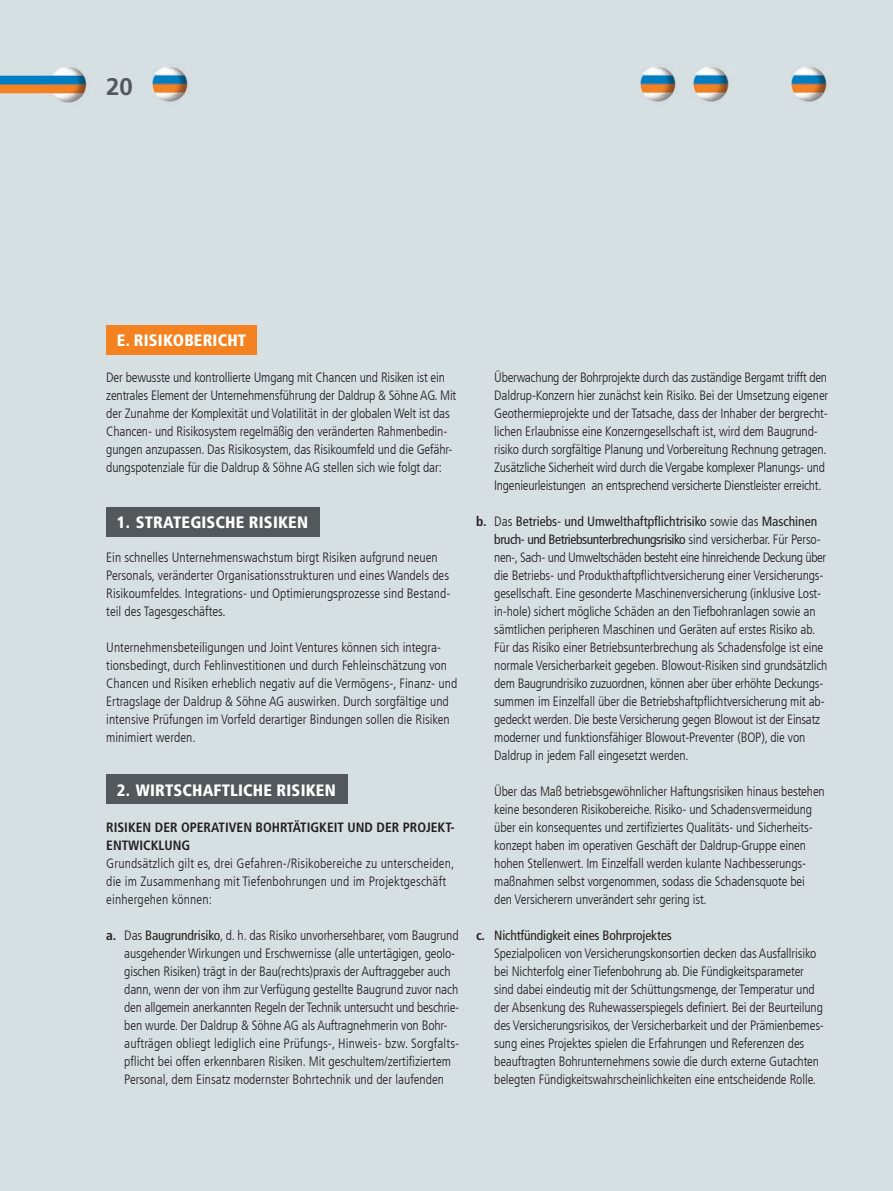
<style>
.page{position:relative;width:893px;height:1191px;background:#d6dfe2}
.page>*{position:absolute;margin:0;border:0;box-sizing:border-box;transform-origin:0 0}
.t1{font:700 24px "Frutiger LT Com";color:#52585b}
.t2{font:900 condensed 16.5px "Frutiger LT Com";letter-spacing:.01em;color:#fff}
.t3{font:300 condensed 13.5px/18px "Frutiger LT Com";letter-spacing:-.01em;color:#231f20}
.t4{font:300 condensed 13.5px/18px "Frutiger LT Com";letter-spacing:.01em;color:#231f20}
.t5{font:700 condensed 13.5px/18px "Frutiger LT Com";color:#231f20}
.s1{font-weight:700}
.s2{font-weight:400}
</style>
<div class="page">
<div style="left:106px;top:325px;width:151px;height:29px;background:#f58220"></div>
<div style="left:106px;top:507px;width:214px;height:29px;background:#52585b"></div>
<div style="left:106px;top:774px;width:242px;height:30px;background:#52585b"></div>
<img style="left:0;top:67px;width:87px;height:36px">
<img style="left:150px;top:66px;width:40px;height:36px">
<img style="left:691px;top:66px;width:40px;height:36px">
<img style="left:638px;top:66px;width:40px;height:36px">
<img style="left:789px;top:66px;width:40px;height:36px">
<h1 class="t1" style="left:106px;top:72px;width:28px">20</h1>
<p class="t2" style="left:117px;top:330px;width:131px">E. RISIKOBERICHT</p>
<p class="t3" style="left:106px;top:369px;width:351px">Der bewusste und kontrollierte Umgang mit Chancen und Risiken ist ein zentrales Element der Unternehmensführung der Daldrup &amp; Söhne AG. Mit der Zunahme der Komplexität und Volatilität in der globalen Welt ist das Chancen- und Risikosystem regelmäßig den veränderten Rahmenbedin&shy;gungen anzupassen. Das Risikosystem, das Risikoumfeld und die Gefähr&shy;dungspotenziale für die Daldrup &amp; Söhne AG stellen sich wie folgt dar:</p>
<p class="t2" style="left:117px;top:512px;width:193px">1. STRATEGISCHE RISIKEN</p>
<p class="t3" style="left:106px;top:549px;width:345px">Ein schnelles Unternehmenswachstum birgt Risiken aufgrund neuen Personals, veränderter Organisationsstrukturen und eines Wandels des Risikoumfeldes. Integrations- und Optimierungsprozesse sind Bestand&shy;teil des Tagesgeschäftes.</p>
<p class="t3" style="left:106px;top:639px;width:352px">Unternehmensbeteiligungen und Joint Ventures können sich integra&shy;tionsbedingt, durch Fehlinvestitionen und durch Fehleinschätzung von Chancen und Risiken erheblich negativ auf die Vermögens-, Finanz- und Ertragslage der Daldrup &amp; Söhne AG auswirken. Durch sorgfältige und intensive Prüfungen im Vorfeld derartiger Bindungen sollen die Risiken minimiert werden.</p>
<p class="t2" style="left:117px;top:780px;width:220px">2. WIRTSCHAFTLICHE RISIKEN</p>
<p class="t5" style="left:106px;top:818px;width:350px">RISIKEN DER OPERATIVEN BOHRTÄTIGKEIT UND DER PROJEKT-<br>ENTWICKLUNG</p>
<p class="t4" style="left:106px;top:855px;width:349px">Grundsätzlich gilt es, drei Gefahren-/Risikobereiche zu unterscheiden, die im Zusammenhang mit Tiefenbohrungen und im Projektgeschäft einhergehen können:</p>
<p class="t3" style="left:124px;top:927px;width:336px;text-indent:-18px"><span class="s1">a.</span> Das <span class="s2">Baugrundrisiko</span>, d. h. das Risiko unvorhersehbarer, vom Baugrund ausgehender Wirkungen und Erschwernisse (alle untertägigen, geolo&shy;gischen Risiken) trägt in der Bau(rechts)praxis der Auftraggeber auch dann, wenn der von ihm zur Verfügung gestellte Baugrund zuvor nach den allgemein anerkannten Regeln der Technik untersucht und beschrie&shy;ben wurde. Der Daldrup &amp; Söhne AG als Auftragnehmerin von Bohr&shy;aufträgen obliegt lediglich eine Prüfungs-, Hinweis- bzw. Sorgfalts&shy;pflicht bei offen erkennbaren Risiken. Mit geschultem/zertifiziertem Personal, dem Einsatz modernster Bohrtechnik und der laufenden</p>
<p class="t3" style="left:494px;top:369px;width:336px">Überwachung der Bohrprojekte durch das zuständige Bergamt trifft den Daldrup-Konzern hier zunächst kein Risiko. Bei der Umsetzung eigener Geothermieprojekte und der Tatsache, dass der Inhaber der bergrecht&shy;lichen Erlaubnisse eine Konzerngesellschaft ist, wird dem Baugrund&shy;risiko durch sorgfältige Planung und Vorbereitung Rechnung getragen.<br>Zusätzliche Sicherheit wird durch die Vergabe komplexer Planungs- und Ingenieurleistungen an entsprechend versicherte Dienstleister erreicht.</p>
<p class="t3" style="left:494px;top:513px;width:335px;text-indent:-18px"><span class="s1">b.</span> Das <span class="s2">Betriebs- und Umwelthaftpflichtrisiko</span> sowie das <span class="s2">Maschinen bruch- und Betriebsunterbrechungsrisiko</span> sind versicherbar. Für Perso&shy;nen-, Sach- und Umweltschäden besteht eine hinreichende Deckung über die Betriebs- und Produkthaftpflichtversicherung einer Versicherungs&shy;gesellschaft. Eine gesonderte Maschinenversicherung (inklusive Lost&shy;in-hole) sichert mögliche Schäden an den Tiefbohranlagen sowie an sämtlichen peripheren Maschinen und Geräten auf erstes Risiko ab.<br>Für das Risiko einer Betriebsunterbrechung als Schadensfolge ist eine normale Versicherbarkeit gegeben. Blowout-Risiken sind grundsätzlich dem Baugrundrisiko zuzuordnen, können aber über erhöhte Deckungs&shy;summen im Einzelfall über die Betriebshaftpflichtversicherung mit ab&shy;gedeckt werden. Die beste Versicherung gegen Blowout ist der Einsatz moderner und funktionsfähiger Blowout-Preventer (BOP), die von Daldrup in jedem Fall eingesetzt werden.</p>
<p class="t3" style="left:494px;top:783px;width:332px">Über das Maß betriebsgewöhnlicher Haftungsrisiken hinaus bestehen keine besonderen Risikobereiche. Risiko- und Schadensvermeidung über ein konsequentes und zertifiziertes Qualitäts- und Sicherheits&shy;konzept haben im operativen Geschäft der Daldrup-Gruppe einen hohen Stellenwert. Im Einzelfall werden kulante Nachbesserungs&shy;maßnahmen selbst vorgenommen, sodass die Schadensquote bei den Versicherern unverändert sehr gering ist.</p>
<p class="t3" style="left:494px;top:927px;width:331px;text-indent:-18px"><span class="s1">c.</span> <span class="s2">Nichtfündigkeit eines Bohrprojektes<br></span>Spezialpolicen von Versicherungskonsortien decken das Ausfallrisiko bei Nichterfolg einer Tiefenbohrung ab. Die Fündigkeitsparameter sind dabei eindeutig mit der Schüttungsmenge, der Temperatur und der Absenkung des Ruhewasserspiegels definiert. Bei der Beurteilung des Versicherungsrisikos, der Versicherbarkeit und der Prämienbemes&shy;sung eines Projektes spielen die Erfahrungen und Referenzen des beauftragten Bohrunternehmens sowie die durch externe Gutachten belegten Fündigkeitswahrscheinlichkeiten eine entscheidende Rolle.</p>
</div>
